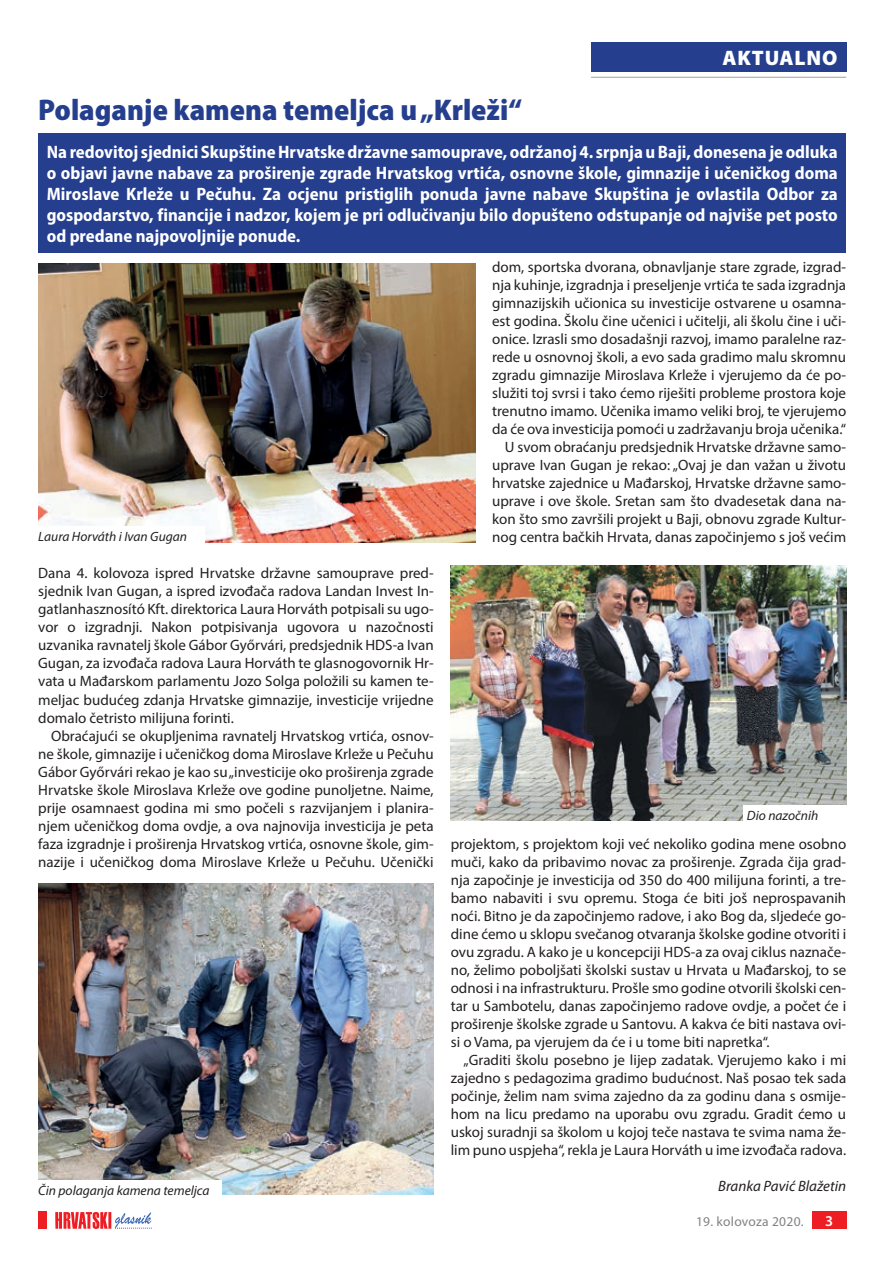
<style>
.page{position:relative;width:893px;height:1263px;background:#fff}
.page>*{position:absolute;margin:0;border:0;box-sizing:border-box;transform-origin:0 0}
.t1{font:900 semi-condensed 30px "Myriad Pro";color:#253f8e}
.t2{font:900 21px "Myriad Pro";letter-spacing:.04em;color:#fff}
.t3{font:700 semi-condensed 18px/21px "Myriad Pro";color:#fff;text-align:justify}
.t4{font:15px/18px "Myriad Pro";color:#231f20;text-align:justify}
.t5{font:italic 15px "Myriad Pro";color:#231f20}
.t6{font:600 15px "Myriad Pro";color:#fff}
.t7{font:italic 13.5px "Myriad Pro";color:#231f20}
.t8{font:13.5px "Myriad Pro";letter-spacing:.02em;color:#808285}
</style>
<div class="page">
<div style="left:812px;top:1212px;width:34px;height:17px;background:#ee1d23"></div>
<svg style="left:55px;top:1212px;width:97px;height:17px"></svg>
<div style="left:38px;top:1212px;width:9px;height:17px;background:#ee1d23"></div>
<div style="left:591px;top:43px;width:255px;height:29px;background:#253f8e"></div>
<hr style="left:591px;top:77px;width:255px;height:1px;background:#a8a9ad">
<div style="left:38px;top:133px;width:808px;height:119px;background:#253f8e"></div>
<img style="left:38px;top:883px;width:396px;height:312px">
<img style="left:38px;top:263px;width:437px;height:279px">
<img style="left:451px;top:565px;width:395px;height:255px">
<div style="left:34px;top:1180px;width:187px;height:19px;background:#fff"></div>
<div style="left:743px;top:806px;width:114px;height:19px;background:#fff"></div>
<div style="left:34px;top:526px;width:170px;height:20px;background:#fff"></div>
<h2 class="t2" style="left:722px;top:44px;width:117px">AKTUALNO</h2>
<h1 class="t1" style="left:38px;top:90px;width:485px">Polaganje kamena temeljca u „Krleži“</h1>
<p class="t3" style="left:47px;top:140px;width:792px">Na redovitoj sjednici Skupštine Hrvatske državne samouprave, održanoj 4. srpnja u Baji, donesena je odluka o objavi javne nabave za proširenje zgrade Hrvatskog vrtića, osnovne škole, gimnazije i učeničkog doma Miroslave Krleže u Pečuhu. Za ocjenu pristiglih ponuda javne nabave Skupština je ovlastila Odbor za gospodarstvo, financije i nadzor, kojem je pri odlučivanju bilo dopušteno odstupanje od najviše pet posto od predane najpovoljnije ponude.</p>
<p class="t7" style="left:38px;top:528px;width:150px">Laura Horváth i Ivan Gugan</p>
<p class="t4" style="left:38px;top:564px;width:397px">Dana 4. kolovoza ispred Hrvatske državne samouprave pred&shy;sjednik Ivan Gugan, a ispred izvođača radova Landan Invest In&shy;gatlanhasznosító Kft. direktorica Laura Horváth potpisali su ugo&shy;vor o izgradnji. Nakon potpisivanja ugovora u nazočnosti uzvanika ravnatelj škole Gábor Győrvári, predsjednik HDS-a Ivan Gugan, za izvođača radova Laura Horváth te glasnogovornik Hr&shy;vata u Mađarskom parlamentu Jozo Solga položili su kamen te&shy;meljac budućeg zdanja Hrvatske gimnazije, investicije vrijedne domalo četristo milijuna forinti.</p>
<p class="t4" style="left:38px;top:726px;width:397px;text-indent:13px">Obraćajući se okupljenima ravnatelj Hrvatskog vrtića, osnov&shy;ne škole, gimnazije i učeničkog doma Miroslave Krleže u Pečuhu Gábor Győrvári rekao je kao su „investicije oko proširenja zgrade Hrvatske škole Miroslava Krleže ove godine punoljetne. Naime, prije osamnaest godina mi smo počeli s razvijanjem i planira&shy;njem učeničkog doma ovdje, a ova najnovija investicija je peta faza izgradnje i proširenja Hrvatskog vrtića, osnovne škole, gim&shy;nazije i učeničkog doma Miroslave Krleže u Pečuhu. Učenički</p>
<p class="t7" style="left:38px;top:1182px;width:173px">Čin polaganja kamena temeljca</p>
<p class="t4" style="left:492px;top:258px;width:356px;text-align:right">dom, sportska dvorana, obnavljanje stare zgrade, izgrad&shy;nja kuhinje, izgradnja i preseljenje vrtića te sada izgradnja gimnazijskih učionica su investicije ostvarene u osamna&shy;est godina. Školu čine učenici i učitelji, ali školu čine i uči&shy;onice. Izrasli smo dosadašnji razvoj, imamo paralelne raz&shy;rede u osnovnoj školi, a evo sada gradimo malu skromnu zgradu gimnazije Miroslava Krleže i vjerujemo da će po&shy;služiti toj svrsi i tako ćemo riješiti probleme prostora koje trenutno imamo. Učenika imamo veliki broj, te vjerujemo da će ova investicija pomoći u zadržavanju broja učenika.“ U svom obraćanju predsjednik Hrvatske državne samo&shy;uprave Ivan Gugan je rekao: „Ovaj je dan važan u životu hrvatske zajednice u Mađarskoj, Hrvatske državne samo&shy;uprave i ove škole. Sretan sam što dvadesetak dana na&shy;kon što smo završili projekt u Baji, obnovu zgrade Kultur&shy;nog centra bačkih Hrvata, danas započinjemo s još većim</p>
<p class="t7" style="left:747px;top:807px;width:73px">Dio nazočnih</p>
<p class="t4" style="left:451px;top:834px;width:397px">projektom, s projektom koji već nekoliko godina mene osobno muči, kako da pribavimo novac za proširenje. Zgrada čija grad&shy;nja započinje je investicija od 350 do 400 milijuna forinti, a tre&shy;bamo nabaviti i svu opremu. Stoga će biti još neprospavanih noći. Bitno je da započinjemo radove, i ako Bog da, sljedeće go&shy;dine ćemo u sklopu svečanog otvaranja školske godine otvoriti i ovu zgradu. A kako je u koncepciji HDS-a za ovaj ciklus naznače&shy;no, želimo poboljšati školski sustav u Hrvata u Mađarskoj, to se odnosi i na infrastrukturu. Prošle smo godine otvorili školski cen&shy;tar u Sambotelu, danas započinjemo radove ovdje, a počet će i proširenje školske zgrade u Santovu. A kakva će biti nastava ovi&shy;si o Vama, pa vjerujem da će i u tome biti napretka“.</p>
<p class="t4" style="left:451px;top:1050px;width:397px;text-indent:13px">„Graditi školu posebno je lijep zadatak. Vjerujemo kako i mi zajedno s pedagozima gradimo budućnost. Naš posao tek sada počinje, želim nam svima zajedno da za godinu dana s osmije&shy;hom na licu predamo na uporabu ovu zgradu. Gradit ćemo u uskoj suradnji sa školom u kojoj teče nastava te svima nama že&shy;lim puno uspjeha“, rekla je Laura Horváth u ime izvođača radova.</p>
<p class="t5" style="left:718px;top:1176px;width:129px">Branka Pavić Blažetin</p>
<p class="t8" style="left:696px;top:1213px;width:109px">19. kolovoza 2020.</p>
<p class="t6" style="left:825px;top:1211px;width:10px">3</p>
</div>
